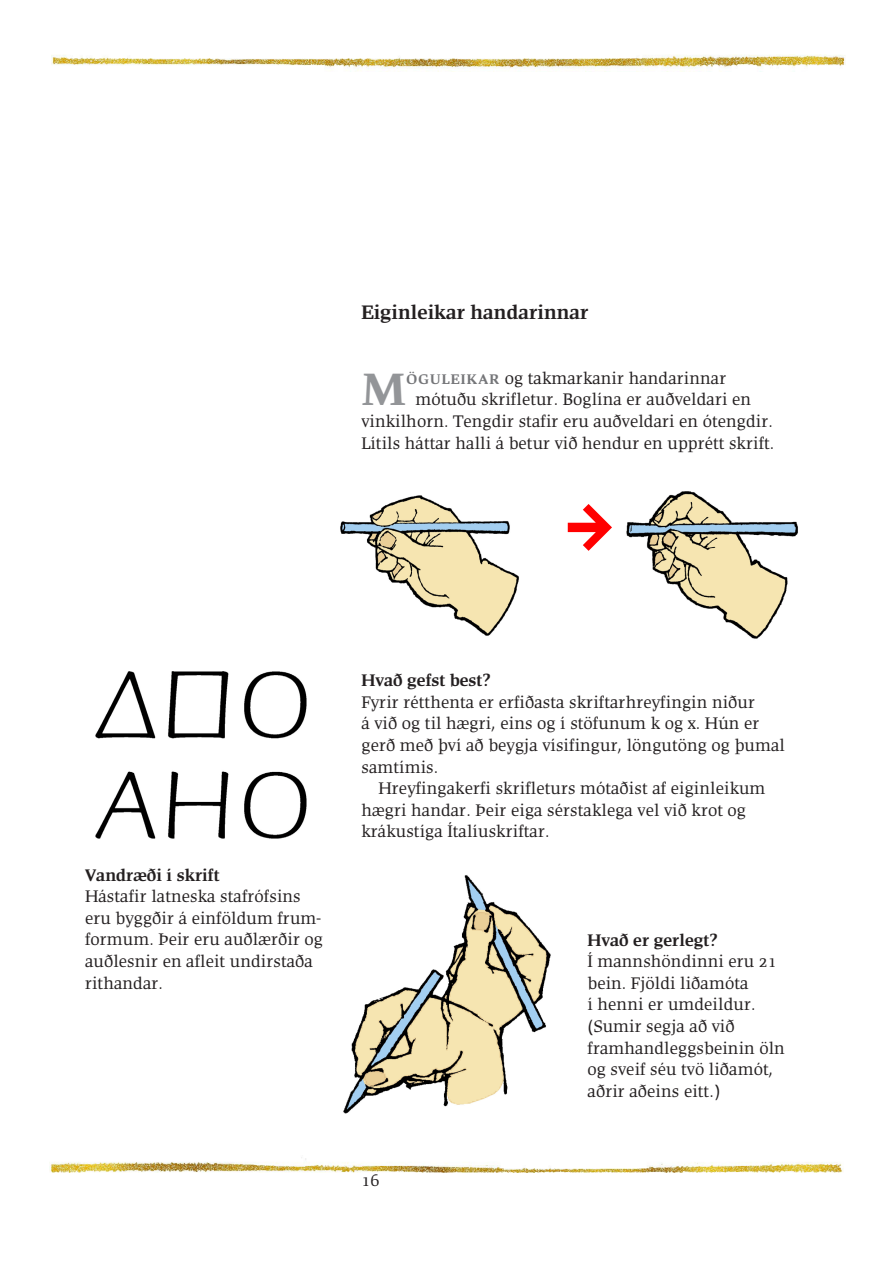
<style>
.page{position:relative;width:893px;height:1263px;background:#fff}
.page>*{position:absolute;margin:0;border:0;box-sizing:border-box;transform-origin:0 0}
.t1{font:88.5px "Oddments";color:#f00}
.t2{font:700 48.75px "Briem Anvil";color:#939598}
.t3{font:700 21px "Briem Anvil";color:#231f20}
.t4{font:18px/21.6px "Briem Anvil";color:#231f20}
.t5{font:700 18px "Briem Anvil";color:#231f20}
.s1{font-weight:700;font-size:15px;color:#757679}
</style>
<div class="page">
<img style="left:50px;top:1157px;width:793px;height:15px">
<img style="left:52px;top:55px;width:793px;height:16px">
<img style="left:343px;top:875px;width:208px;height:239px">
<img style="left:340px;top:491px;width:458px;height:148px">
<img style="left:95px;top:671px;width:212px;height:168px">
<p class="t3" style="left:361px;top:301px;width:229px">Eiginleikar handarinnar</p>
<p class="t2" style="left:361px;top:363px;width:46px">M</p>
<p class="t4" style="left:407px;top:367px;width:321px"><span class="s1">ÖGULEIKAR</span> og takmarkanir handarinnar</p>
<p class="t4" style="left:361px;top:389px;width:414px;text-indent:54px">mótuðu skrifletur. Boglína er auðveldari en vinkilhorn. Tengdir stafir eru auðveldari en ótengdir.<br>Lítils háttar halli á betur við hendur en upprétt skrift.</p>
<p class="t1" style="left:566px;top:467px;width:50px">3</p>
<p class="t5" style="left:85px;top:865px;width:136px">Vandræði í skrift</p>
<p class="t4" style="left:85px;top:886px;width:240px">Hástafir latneska stafrófsins eru byggðir á einföldum frum&shy;formum. Þeir eru auðlærðir og auðlesnir en afleit undirstaða rithandar.</p>
<p class="t5" style="left:361px;top:671px;width:131px">Hvað gefst best?</p>
<p class="t4" style="left:361px;top:691px;width:425px">Fyrir rétthenta er erfiðasta skriftarhreyfingin niður<br>á við og til hægri, eins og í stöfunum k og x. Hún er gerð með því að beygja vísifingur, löngutöng og þumal samtímis.</p>
<p class="t4" style="left:361px;top:778px;width:406px;text-indent:17px">Hreyfingakerfi skrifleturs mótaðist af eiginleikum hægri handar. Þeir eiga sérstaklega vel við krot og krákustíga Ítalíuskriftar.</p>
<p class="t4" style="left:361px;top:1170px;width:19px">16</p>
<p class="t5" style="left:587px;top:930px;width:131px">Hvað er gerlegt?</p>
<p class="t4" style="left:587px;top:951px;width:191px">Í mannshöndinni eru 21</p>
<p class="t4" style="left:587px;top:972px;width:199px">bein. Fjöldi liðamóta<br>í henni er umdeildur. (Sumir segja að við framhandleggsbeinin öln og sveif séu tvö liðamót, aðrir aðeins eitt.)</p>
</div>
